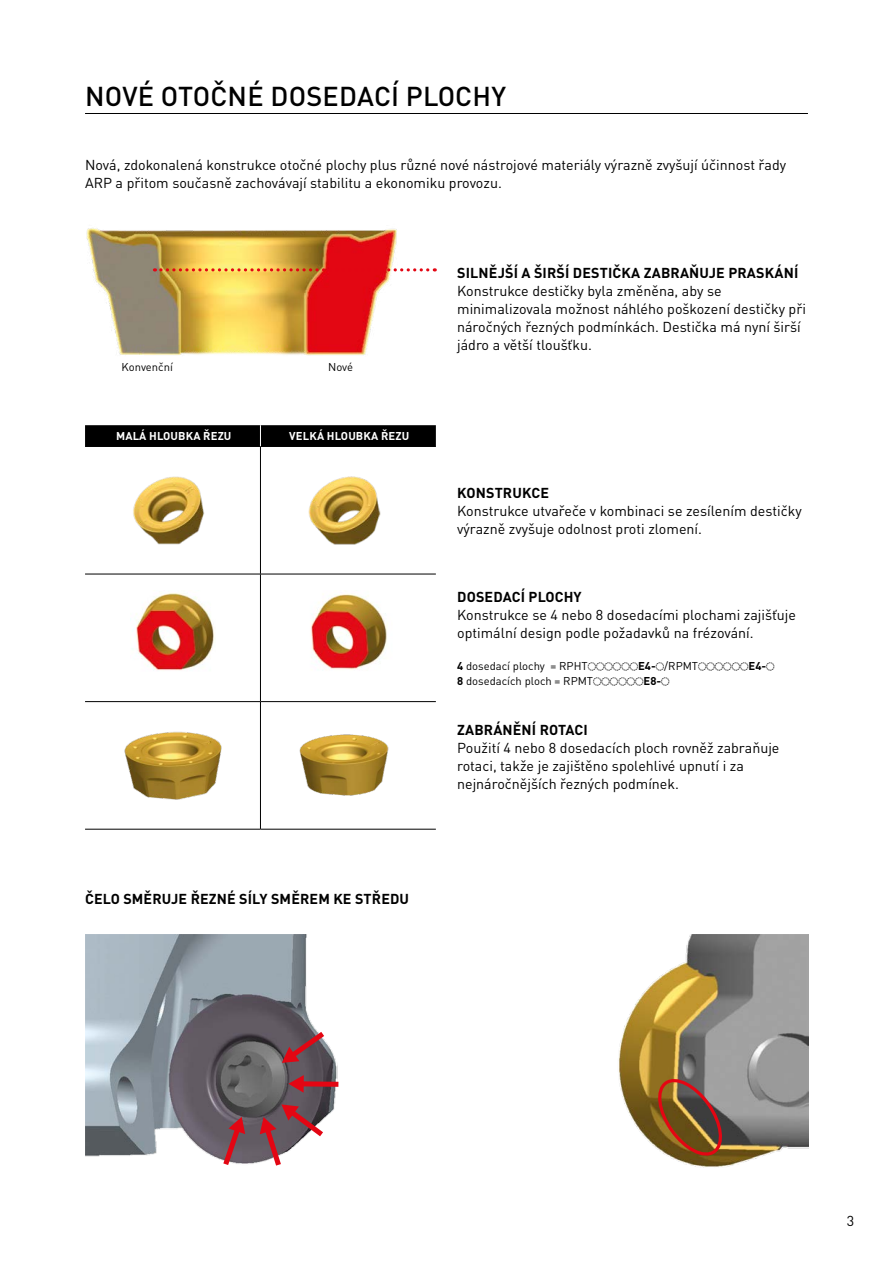
<style>
.page{position:relative;width:893px;height:1263px;background:#fff}
.page>*{position:absolute;margin:0;border:0;box-sizing:border-box;transform-origin:0 0}
.MHG_Subline_18_24pt{font:500 27px "DIN Pro";letter-spacing:.01em;color:#000}
.MHG_Copytext_BASE_9{font:14.25px/18px "DIN Pro";color:#000}
.MHG_Copytext_BASE_9-2{font:700 14.25px "DIN Pro";letter-spacing:.01em;color:#000}
.MHG_Highlight_Headli{font:700 14.25px "DIN Pro";letter-spacing:.01em;color:#000}
.MHG_Table_left_align{font:11.25px "DIN Pro";color:#000}
.MHG_Table_center_ali{font:700 11.25px "DIN Pro";letter-spacing:.01em;color:#fff}
.MHG_Table_center_ali-2{font:11.25px "DIN Pro";color:#000}
.s1{font-weight:700}
.s2{font-family:"MAK";font-size:9px}
</style>
<div class="page">
<hr style="left:260px;top:447px;width:1px;height:127px;background:#000">
<hr style="left:260px;top:574px;width:1px;height:127px;background:#000">
<hr style="left:260px;top:702px;width:1px;height:127px;background:#000">
<hr style="left:85px;top:446px;width:175px;height:1px;background:#000">
<hr style="left:260px;top:446px;width:176px;height:1px;background:#000">
<hr style="left:85px;top:574px;width:175px;height:1px;background:#000">
<hr style="left:85px;top:701px;width:175px;height:1px;background:#000">
<hr style="left:85px;top:829px;width:175px;height:1px;background:#000">
<div style="left:85px;top:425px;width:351px;height:21px;background:#000"></div>
<hr style="left:260px;top:574px;width:176px;height:1px;background:#000">
<hr style="left:260px;top:701px;width:176px;height:1px;background:#000">
<hr style="left:260px;top:829px;width:176px;height:1px;background:#000">
<img style="left:133px;top:476px;width:72px;height:69px">
<img style="left:308px;top:476px;width:73px;height:69px">
<img style="left:130px;top:593px;width:85px;height:78px">
<img style="left:311px;top:594px;width:76px;height:76px">
<img style="left:124px;top:731px;width:98px;height:69px">
<img style="left:299px;top:735px;width:90px;height:61px">
<img style="left:85px;top:935px;width:254px;height:229px">
<svg style="left:219px;top:1117px;width:26px;height:48px"></svg>
<svg style="left:260px;top:1104px;width:69px;height:62px"></svg>
<div style="left:301px;top:1081px;width:37px;height:6px;background:#e30613"></div>
<svg style="left:288px;top:1075px;width:16px;height:18px"></svg>
<svg style="left:282px;top:1027px;width:48px;height:36px;background:#83575f"></svg>
<img style="left:618px;top:935px;width:191px;height:233px">
<svg style="left:651px;top:1076px;width:73px;height:83px;background:#845d3b"></svg>
<img style="left:86px;top:228px;width:317px;height:128px">
<svg style="left:161px;top:268px;width:274px;height:3px"></svg>
<hr style="left:85px;top:113px;width:723px;height:1px;background:#000">
<p class="MHG_Subline_18_24pt" style="left:85px;top:74px;width:422px">NOVÉ OTOČNÉ DOSEDACÍ PLOCHY</p>
<p class="MHG_Copytext_BASE_9" style="left:85px;top:155px;width:703px">Nová, zdokonalená konstrukce otočné plochy plus různé nové nástrojové materiály výrazně zvyšují účinnost řady<br>ARP a přitom současně zachovávají stabilitu a ekonomiku provozu.</p>
<p class="MHG_Table_center_ali-2" style="left:122px;top:358px;width:53px">Konvenční</p>
<p class="MHG_Table_center_ali-2" style="left:328px;top:358px;width:26px">Nové</p>
<p class="MHG_Table_center_ali" style="left:116px;top:427px;width:117px">MALÁ HLOUBKA ŘEZU</p>
<p class="MHG_Table_center_ali" style="left:289px;top:427px;width:122px">VELKÁ HLOUBKA ŘEZU</p>
<p class="MHG_Highlight_Headli" style="left:85px;top:887px;width:326px">ČELO SMĚRUJE ŘEZNÉ SÍLY SMĚREM KE STŘEDU</p>
<p class="MHG_Copytext_BASE_9-2" style="left:457px;top:261px;width:343px">SILNĚJŠÍ A ŠIRŠÍ DESTIČKA ZABRAŇUJE PRASKÁNÍ</p>
<p class="MHG_Copytext_BASE_9" style="left:457px;top:281px;width:350px">Konstrukce destičky byla změněna, aby se minimalizovala možnost náhlého poškození destičky při náročných řezných podmínkách. Destička má nyní širší jádro a větší tloušťku.</p>
<p class="MHG_Copytext_BASE_9-2" style="left:457px;top:481px;width:93px">KONSTRUKCE</p>
<p class="MHG_Copytext_BASE_9" style="left:457px;top:500px;width:346px">Konstrukce utvařeče v kombinaci se zesílením destičky výrazně zvyšuje odolnost proti zlomení.</p>
<p class="MHG_Copytext_BASE_9-2" style="left:457px;top:585px;width:126px">DOSEDACÍ PLOCHY</p>
<p class="MHG_Copytext_BASE_9" style="left:457px;top:604px;width:340px">Konstrukce se 4 nebo 8 dosedacími plochami zajišťuje optimální design podle požadavků na frézování.</p>
<p class="MHG_Table_left_align" style="left:457px;top:657px;width:319px"><span class="s1">4</span> dosedací plochy = RPHT<span class="s2">OOOOOO</span><span class="s1">E4-</span><span class="s2">O</span>/RPMT<span class="s2">OOOOOO</span><span class="s1">E4-</span><span class="s2">O</span></p>
<p class="MHG_Table_left_align" style="left:457px;top:672px;width:214px"><span class="s1">8</span> dosedacích ploch = RPMT<span class="s2">OOOOOO</span><span class="s1">E8-</span><span class="s2">O</span></p>
<p class="MHG_Copytext_BASE_9-2" style="left:457px;top:718px;width:132px">ZABRÁNĚNÍ ROTACI</p>
<p class="MHG_Copytext_BASE_9" style="left:457px;top:737px;width:324px">Použití 4 nebo 8 dosedacích ploch rovněž zabraňuje rotaci, takže je zajištěno spolehlivé upnutí i za nejnáročnějších řezných podmínek.</p>
<p class="MHG_Copytext_BASE_9" style="left:847px;top:1210px;width:9px">3</p>
</div>
